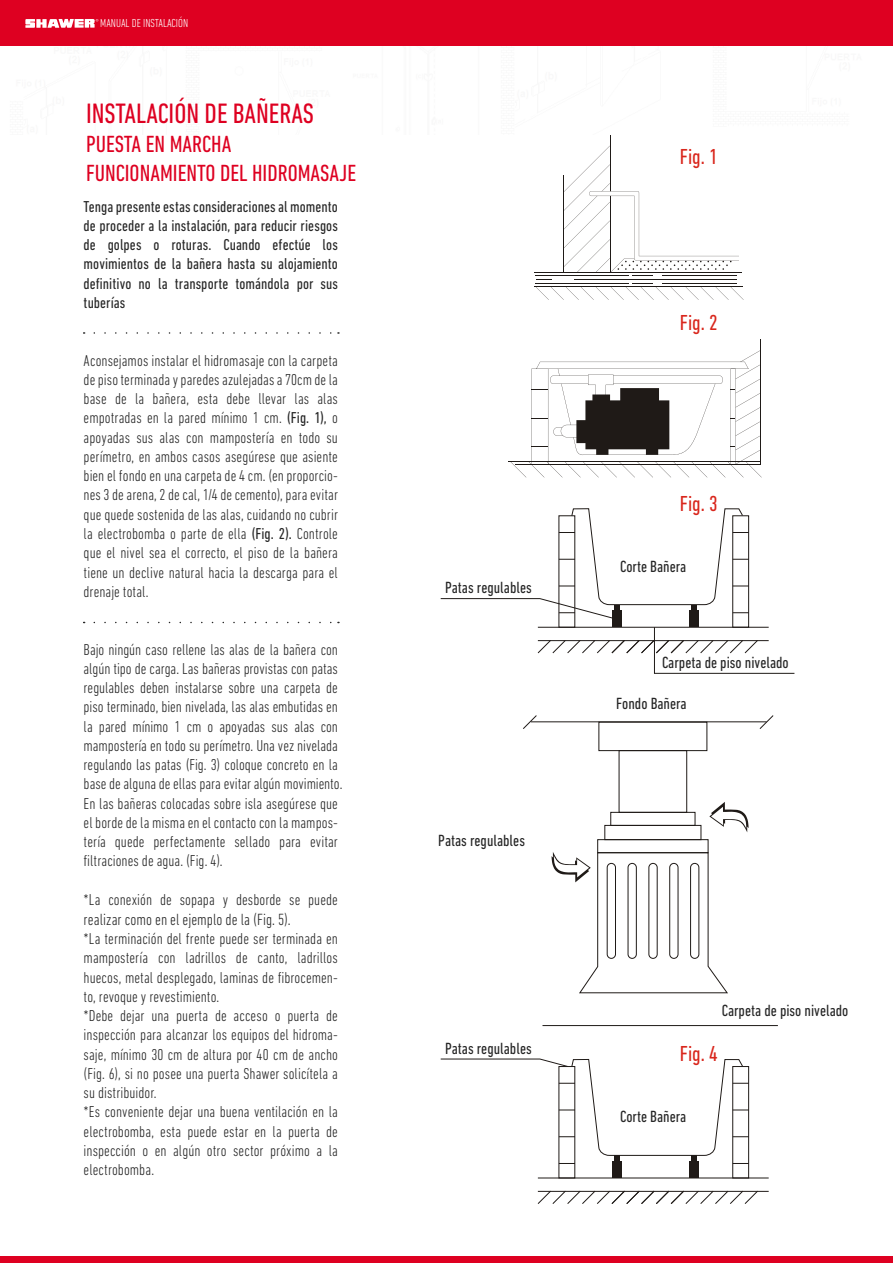
<style>
.page{position:relative;width:893px;height:1263px;background:#fff}
.page>*{position:absolute;margin:0;border:0;box-sizing:border-box;transform-origin:0 0}
.t1{font:condensed 28.5px "DIN Next LT Pro";color:#de0021}
.t2{font:condensed 23.85px/28.5px "DIN Next LT Pro";color:#de0021}
.t3{font:condensed 22.05px "DIN Next LT Pro";color:#d9261c}
.t4{font:condensed 16.5px "DIN Next LT Pro";color:#262626}
.t5{font:300 condensed 16.5px "DIN Next LT Pro";color:#262626}
.t6{font:300 condensed 16.05px/19.2px "DIN Next LT Pro";color:#262626}
.t7{font:condensed 16.05px/19.2px "DIN Next LT Pro";letter-spacing:.005em;color:#262626;text-align:justify}
.t8{font:300 condensed 11.85px "DIN Next LT Pro";color:#fff}
.s1{font-weight:400}
</style>
<div class="page">
<img style="left:193px;top:45px;width:297px;height:1px">
<img style="left:4px;top:45px;width:189px;height:1px">
<img style="left:495px;top:45px;width:189px;height:1px">
<img style="left:708px;top:45px;width:170px;height:1px">
<div style="left:0;top:0;width:893px;height:45px;background:#de0021"></div>
<div style="left:0;top:1256px;width:893px;height:7px;background:#de0021"></div>
<svg style="left:25px;top:19px;width:73px;height:9px"></svg>
<svg style="left:94px;top:622px;width:245px;height:1px"></svg>
<svg style="left:94px;top:332px;width:245px;height:2px"></svg>
<hr style="left:760px;top:340px;width:1px;height:125px;background:#1f1a17">
<hr style="left:508px;top:462px;width:253px;height:1px;background:#1f1a17">
<svg style="left:511px;top:351px;width:251px;height:126px"></svg>
<hr style="left:610px;top:135px;width:1px;height:137px;background:#1f1a17">
<hr style="left:534px;top:272px;width:208px;height:1px;background:#1f1a17">
<hr style="left:535px;top:276px;width:93px;height:1px;background:#1f1a17">
<hr style="left:535px;top:283px;width:93px;height:1px;background:#1f1a17">
<svg style="left:536px;top:146px;width:208px;height:154px"></svg>
<div style="left:689px;top:610px;width:10px;height:17px;background:#1f1a17"></div>
<div style="left:612px;top:610px;width:10px;height:17px;background:#1f1a17"></div>
<svg style="left:538px;top:627px;width:257px;height:47px"></svg>
<svg style="left:440px;top:508px;width:309px;height:111px"></svg>
<div style="left:733px;top:1066px;width:16px;height:112px;border:1px solid #1f1a17"></div>
<svg style="left:733px;top:1163px;width:16px;height:1px"></svg>
<svg style="left:559px;top:1163px;width:16px;height:1px"></svg>
<div style="left:691px;top:1155px;width:6px;height:7px;background:#1f1a17"></div>
<div style="left:689px;top:1161px;width:10px;height:17px;background:#1f1a17"></div>
<div style="left:614px;top:1155px;width:6px;height:7px;background:#1f1a17"></div>
<div style="left:612px;top:1161px;width:10px;height:17px;background:#1f1a17"></div>
<hr style="left:538px;top:1178px;width:231px;height:1px;background:#1f1a17">
<hr style="left:538px;top:1191px;width:231px;height:1px;background:#1f1a17">
<svg style="left:538px;top:1190px;width:220px;height:14px"></svg>
<svg style="left:440px;top:1059px;width:309px;height:97px"></svg>
<hr style="left:531px;top:721px;width:236px;height:1px;background:#1f1a17">
<svg style="left:759px;top:715px;width:15px;height:14px"></svg>
<svg style="left:523px;top:715px;width:14px;height:14px"></svg>
<div style="left:599px;top:722px;width:108px;height:29px;border:1px solid #1f1a17"></div>
<div style="left:619px;top:750px;width:68px;height:62px;border:1px solid #1f1a17"></div>
<div style="left:611px;top:812px;width:84px;height:13px;border:1px solid #1f1a17"></div>
<div style="left:605px;top:825px;width:96px;height:15px;border:1px solid #1f1a17"></div>
<div style="left:597px;top:839px;width:111px;height:14px;border:1px solid #1f1a17"></div>
<hr style="left:542px;top:1025px;width:236px;height:1px;background:#1f1a17">
<svg style="left:709px;top:802px;width:39px;height:30px"></svg>
<svg style="left:552px;top:852px;width:176px;height:141px"></svg>
<p class="t8" style="left:100px;top:17px;width:90px">MANUAL DE INSTALACIÓN</p>
<h1 class="t1" style="left:86px;top:98px;width:230px">INSTALACIÓN DE BAÑERAS</h1>
<h2 class="t2" style="left:86px;top:129px;width:271px">PUESTA EN MARCHA<br>FUNCIONAMIENTO DEL HIDROMASAJE</h2>
<p class="t7" style="left:84px;top:196px;width:256px">Tenga presente estas consideraciones al momento de proceder a la instalación, para reducir riesgos de golpes o roturas. Cuando efectúe los movimientos de la bañera hasta su alojamiento definitivo no la transporte tomándola por sus tuberías</p>
<p class="t6" style="left:84px;top:350px;width:256px;text-align:justify">Aconsejamos instalar el hidromasaje con la carpeta de piso terminada y paredes azulejadas a 70cm de la base de la bañera, esta debe llevar las alas empotradas en la pared mínimo 1 cm. <span class="s1">(Fig. 1),</span> o apoyadas sus alas con mampostería en todo su perímetro, en ambos casos asegúrese que asiente bien el fondo en una carpeta de 4 cm. (en proporcio&shy;nes 3 de arena, 2 de cal, 1/4 de cemento), para evitar que quede sostenida de las alas, cuidando no cubrir la electrobomba o parte de ella <span class="s1">(Fig. 2).</span> Controle que el nivel sea el correcto, el piso de la bañera tiene un declive natural hacia la descarga para el drenaje total.</p>
<p class="t6" style="left:84px;top:639px;width:260px">Bajo ningún caso rellene las alas de la bañera con algún tipo de carga. Las bañeras provistas con patas regulables deben instalarse sobre una carpeta de piso terminado, bien nivelada, las alas embutidas en la pared mínimo 1 cm o apoyadas sus alas con mampostería en todo su perímetro. Una vez nivelada regulando las patas (Fig. 3) coloque concreto en la base de alguna de ellas para evitar algún movimiento.<br>En las bañeras colocadas sobre isla asegúrese que el borde de la misma en el contacto con la mampos&shy;tería quede perfectamente sellado para evitar filtraciones de agua. (Fig. 4).</p>
<p class="t6" style="left:84px;top:890px;width:256px">*La conexión de sopapa y desborde se puede</p>
<p class="t5" style="left:84px;top:910px;width:209px">realizar como en el ejemplo de la (Fig. 5).</p>
<p class="t6" style="left:84px;top:929px;width:256px">*La terminación del frente puede ser terminada en mampostería con ladrillos de canto, ladrillos huecos, metal desplegado, laminas de fibrocemen&shy;to, revoque y revestimiento.<br>*Debe dejar una puerta de acceso o puerta de inspección para alcanzar los equipos del hidroma&shy;saje, mínimo 30 cm de altura por 40 cm de ancho (Fig. 6), si no posee una puerta Shawer solicítela a su distribuidor.<br>*Es conveniente dejar una buena ventilación en la electrobomba, esta puede estar en la puerta de inspección o en algún otro sector próximo a la electrobomba.</p>
<p class="t4" style="left:445px;top:578px;width:88px">Patas regulables</p>
<p class="t4" style="left:438px;top:831px;width:88px">Patas regulables</p>
<p class="t4" style="left:445px;top:1039px;width:88px">Patas regulables</p>
<h3 class="t3" style="left:680px;top:145px;width:39px">Fig. 1</h3>
<h3 class="t3" style="left:680px;top:311px;width:39px">Fig. 2</h3>
<h3 class="t3" style="left:680px;top:491px;width:39px">Fig. 3</h3>
<p class="t4" style="left:620px;top:557px;width:68px">Corte Bañera</p>
<p class="t4" style="left:662px;top:653px;width:128px">Carpeta de piso nivelado</p>
<p class="t4" style="left:616px;top:694px;width:72px">Fondo Bañera</p>
<p class="t4" style="left:722px;top:1001px;width:128px">Carpeta de piso nivelado</p>
<h3 class="t3" style="left:680px;top:1041px;width:39px">Fig. 4</h3>
<p class="t4" style="left:620px;top:1107px;width:68px">Corte Bañera</p>
</div>
